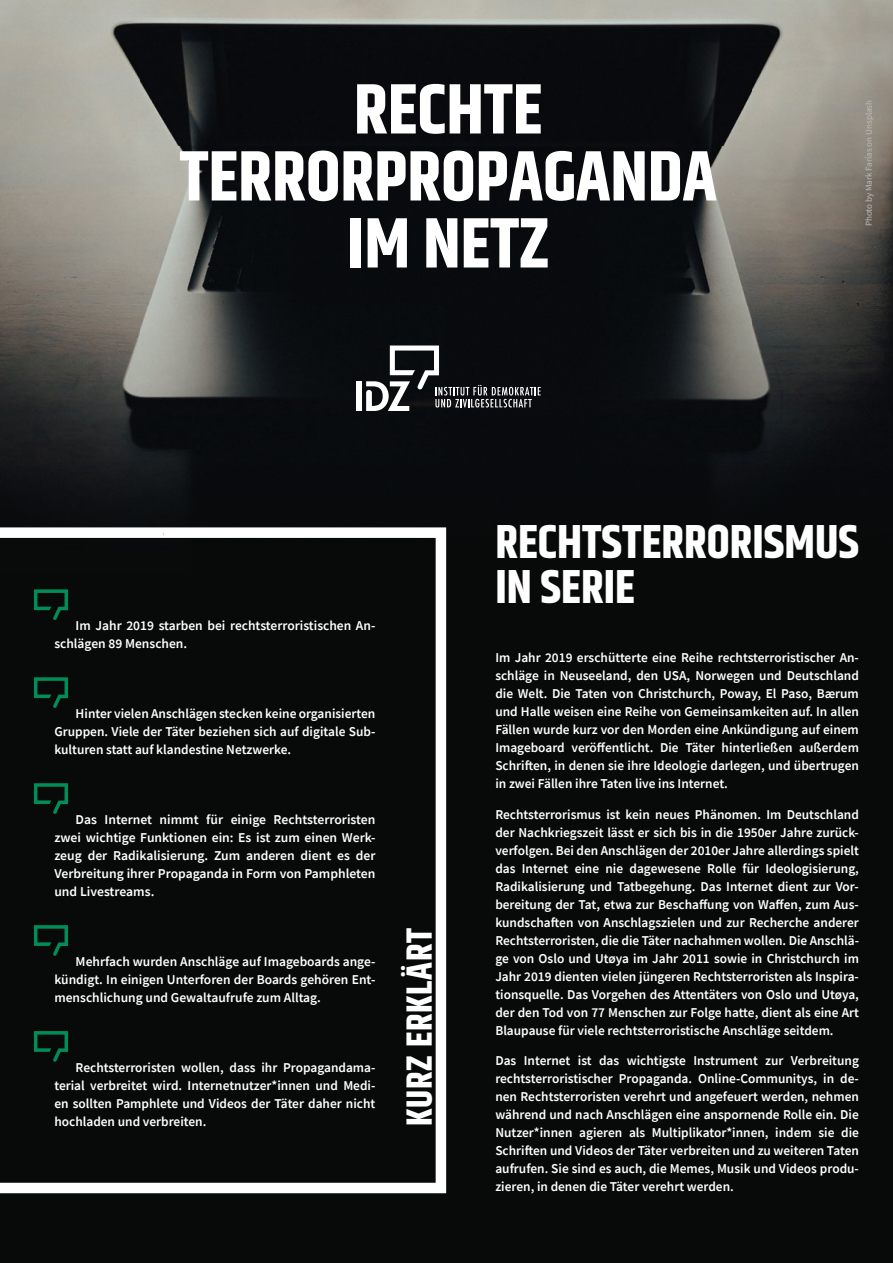
<style>
.page{position:relative;width:893px;height:1263px;background:#080a09}
.page>*{position:absolute;margin:0;border:0;box-sizing:border-box;transform-origin:0 0}
.t1{font:700 71.1px/67.1px "Khand";color:#fff;text-align:center}
.t2{font:700 47.55px/45px "Khand";color:#fff}
.t3{font:700 36.3px "Khand";letter-spacing:.02em;color:#fff}
.t4{font:600 13.5px/18px "Source Sans Pro";color:#fff;text-align:justify}
.t5{font:9px "Source Sans Pro";color:#bcbcbc}
</style>
<div class="page">
<img style="left:0;top:0;width:893px;height:573px">
<svg style="left:0;top:527px;width:446px;height:666px"></svg>
<svg style="left:34px;top:589px;width:34px;height:31px"></svg>
<svg style="left:34px;top:677px;width:34px;height:31px"></svg>
<svg style="left:34px;top:783px;width:34px;height:31px"></svg>
<svg style="left:34px;top:925px;width:34px;height:31px"></svg>
<svg style="left:34px;top:1031px;width:34px;height:31px"></svg>
<div style="left:356px;top:381px;width:5px;height:30px;background:#fff"></div>
<svg style="left:366px;top:345px;width:175px;height:66px"></svg>
<h1 class="t1" style="left:180px;top:80px;width:539px">RECHTE<br>TERRORPROPAGANDA<br>IM NETZ</h1>
<p class="t5" style="left:863px;top:226px;width:128px;rotate:-90deg">Photo by Mark Farías on Unsplash</p>
<p class="t4" style="left:54px;top:616px;width:323px;text-indent:21px">Im Jahr 2019 starben bei rechtsterroristischen An&shy;schlägen 89 Menschen.</p>
<p class="t4" style="left:54px;top:704px;width:323px;text-indent:21px">Hinter vielen Anschlägen stecken keine organisierten Gruppen. Viele der Täter beziehen sich auf digitale Sub&shy;kulturen statt auf klandestine Netzwerke.</p>
<p class="t4" style="left:54px;top:810px;width:323px;text-indent:21px">Das Internet nimmt für einige Rechtsterroristen zwei wichtige Funktionen ein: Es ist zum einen Werk&shy;zeug der Radikalisierung. Zum anderen dient es der Verbreitung ihrer Propaganda in Form von Pamphleten und Livestreams.</p>
<p class="t4" style="left:54px;top:952px;width:323px;text-indent:21px">Mehrfach wurden Anschläge auf Imageboards ange&shy;kündigt. In einigen Unterforen der Boards gehören Ent&shy;menschlichung und Gewaltaufrufe zum Alltag.</p>
<p class="t4" style="left:54px;top:1058px;width:323px;text-indent:21px">Rechtsterroristen wollen, dass ihr Propagandama&shy;terial verbreitet wird. Internetnutzer*innen und Medi&shy;en sollten Pamphlete und Videos der Täter daher nicht hochladen und verbreiten.</p>
<h3 class="t3" style="left:394px;top:1126px;width:200px;rotate:-90deg">KURZ ERKLÄRT</h3>
<h2 class="t2" style="left:495px;top:522px;width:365px">RECHTSTERRORISMUS<br>IN SERIE</h2>
<p class="t4" style="left:495px;top:648px;width:365px">Im Jahr 2019 erschütterte eine Reihe rechtsterroristischer An&shy;schläge in Neuseeland, den USA, Norwegen und Deutschland die Welt. Die Taten von Christchurch, Poway, El Paso, Bærum und Halle weisen eine Reihe von Gemeinsamkeiten auf. In allen Fällen wurde kurz vor den Morden eine Ankündigung auf einem Imageboard veröffentlicht. Die Täter hinterließen außerdem Schriften, in denen sie ihre Ideologie darlegen, und übertrugen in zwei Fällen ihre Taten live ins Internet.</p>
<p class="t4" style="left:495px;top:805px;width:365px">Rechtsterrorismus ist kein neues Phänomen. Im Deutschland der Nachkriegszeit lässt er sich bis in die 1950er Jahre zurück&shy;verfolgen. Bei den Anschlägen der 2010er Jahre allerdings spielt das Internet eine nie dagewesene Rolle für Ideologisierung, Radikalisierung und Tatbegehung. Das Internet dient zur Vor&shy;bereitung der Tat, etwa zur Beschaffung von Waffen, zum Aus&shy;kundschaften von Anschlagszielen und zur Recherche anderer Rechtsterroristen, die die Täter nachahmen wollen. Die Anschlä&shy;ge von Oslo und Utøya im Jahr 2011 sowie in Christchurch im Jahr 2019 dienten vielen jüngeren Rechtsterroristen als Inspira&shy;tionsquelle. Das Vorgehen des Attentäters von Oslo und Utøya, der den Tod von 77 Menschen zur Folge hatte, dient als eine Art Blaupause für viele rechtsterroristische Anschläge seitdem.</p>
<p class="t4" style="left:495px;top:1052px;width:365px">Das Internet ist das wichtigste Instrument zur Verbreitung rechtsterroristischer Propaganda. Online-Communitys, in de&shy;nen Rechtsterroristen verehrt und angefeuert werden, nehmen während und nach Anschlägen eine anspornende Rolle ein. Die Nutzer*innen agieren als Multiplikator*innen, indem sie die Schriften und Videos der Täter verbreiten und zu weiteren Taten aufrufen. Sie sind es auch, die Memes, Musik und Videos produ&shy;zieren, in denen die Täter verehrt werden.</p>
</div>
